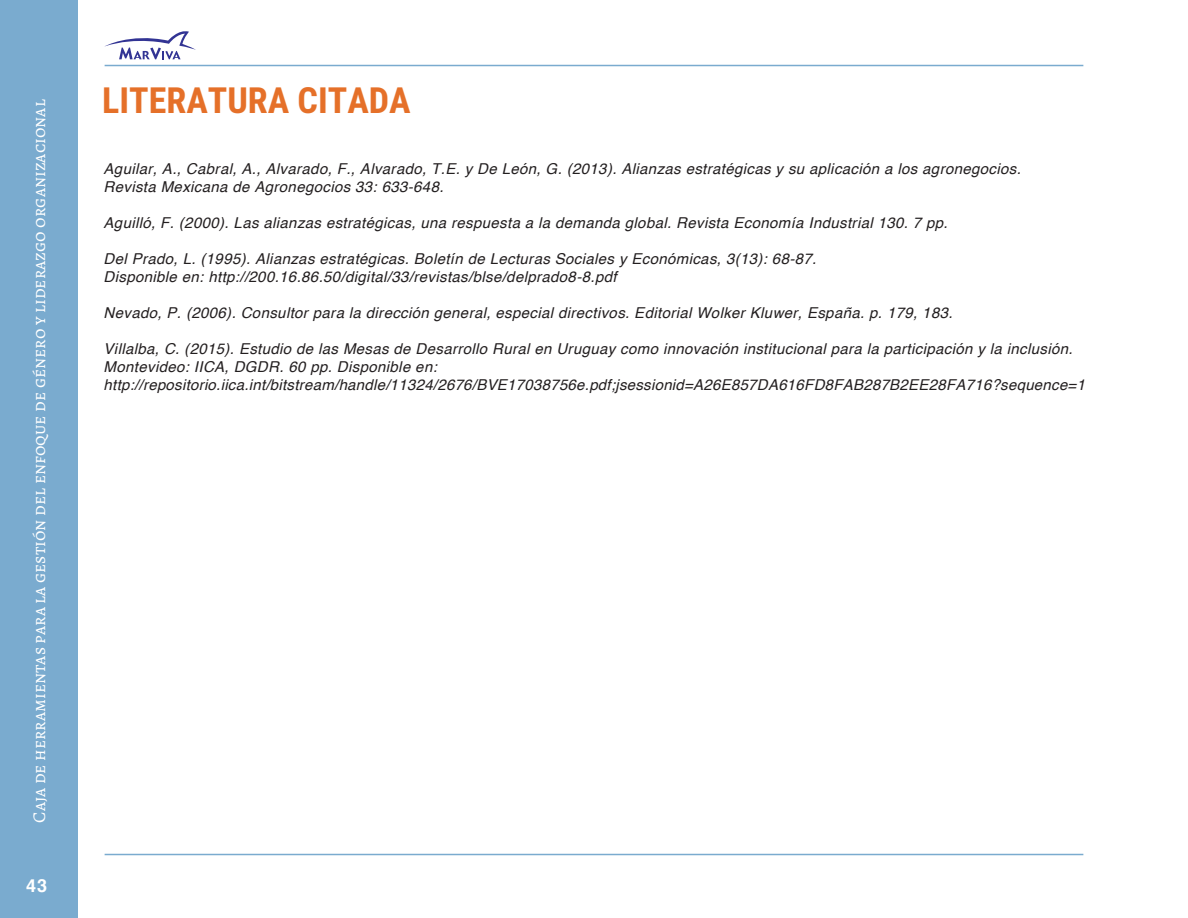
<style>
.page{position:relative;width:1188px;height:918px;background:#fff}
.page>*{position:absolute;margin:0;border:0;box-sizing:border-box;transform-origin:0 0}
.t1{font:700 36px "Roboto Condensed";color:#e57029}
.t2{font:18px "Alegreya SC";color:#fff}
.t3{font:700 18px "Helvetica";color:#fff}
.t4{font:italic 15px/18px "Helvetica";letter-spacing:.025em;color:#231f20}
</style>
<div class="page">
<div style="left:0;top:0;width:77px;height:918px;background:#7aabcf"></div>
<hr style="left:105px;top:65px;width:978px;height:1px;background:#7aabcf">
<hr style="left:105px;top:854px;width:978px;height:1px;background:#7aabcf">
<svg style="left:104px;top:31px;width:92px;height:28px"></svg>
<p class="t2" style="left:28px;top:823px;width:725px;rotate:-90deg">Caja de herramientas para la gestión del enfoque de género y liderazgo organizacional</p>
<p class="t3" style="left:26px;top:871px;width:22px">43</p>
<h1 class="t1" style="left:102px;top:75px;width:310px">LITERATURA CITADA</h1>
<p class="t4" style="left:104px;top:160px;width:919px">Aguilar, A., Cabral, A., Alvarado, F., Alvarado, T.E. y De León, G. (2013). Alianzas estratégicas y su aplicación a los agronegocios.<br>Revista Mexicana de Agronegocios 33: 633-648.</p>
<p class="t4" style="left:104px;top:214px;width:846px">Aguilló, F. (2000). Las alianzas estratégicas, una respuesta a la demanda global. Revista Economía Industrial 130. 7 pp.</p>
<p class="t4" style="left:104px;top:250px;width:714px">Del Prado, L. (1995). Alianzas estratégicas. Boletín de Lecturas Sociales y Económicas, 3(13): 68-87.<br>Disponible en: http://200.16.86.50/digital/33/revistas/blse/delprado8-8.pdf</p>
<p class="t4" style="left:104px;top:304px;width:851px">Nevado, P. (2006). Consultor para la dirección general, especial directivos. Editorial Wolker Kluwer, España. p. 179, 183.</p>
<p class="t4" style="left:104px;top:340px;width:983px">Villalba, C. (2015). Estudio de las Mesas de Desarrollo Rural en Uruguay como innovación institucional para la participación y la inclusión.<br>Montevideo: IICA, DGDR. 60 pp. Disponible en: http://repositorio.iica.int/bitstream/handle/11324/2676/BVE17038756e.pdf;jsessionid=A26E857DA616FD8FAB287B2EE28FA716?sequence=1</p>
</div>
